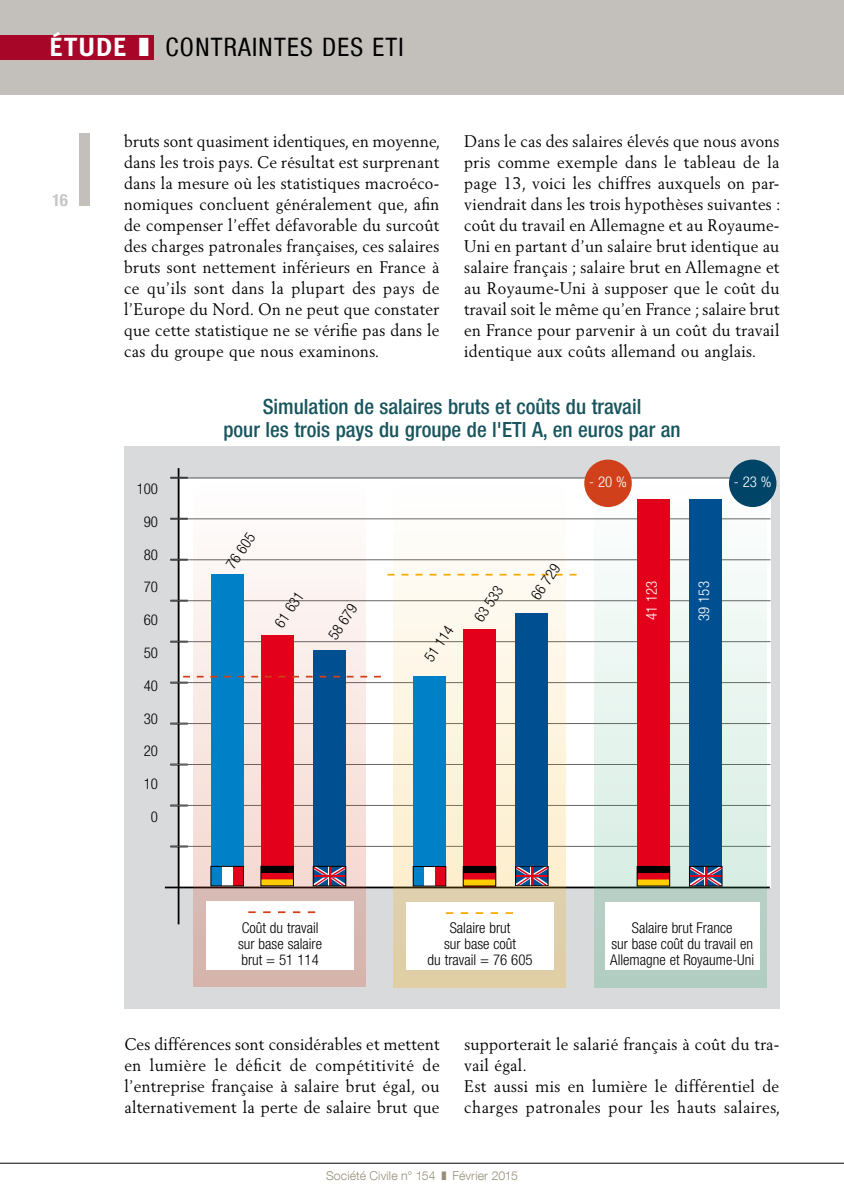
<style>
.page{position:relative;width:844px;height:1191px;background:#fff}
.page>*{position:absolute;margin:0;border:0;box-sizing:border-box;transform-origin:0 0}
.t1{font:condensed 25.38px "Helvetica Neue LT Com";letter-spacing:.05em;color:#000}
.t2{font:500 condensed 21px/22.8px "Helvetica Neue LT Com";color:#18555e;text-align:center}
.t3{font:700 condensed 16.97px "Helvetica Neue LT Com";color:#c6c7c8}
.t4{font:16.62px/21px "Berling LT Std";letter-spacing:.02em;color:#000;text-align:justify;scale:.95 1}
.t5{font:300 condensed 14.88px/15.8px "Helvetica Neue LT Com";color:#000;text-align:center}
.t6{font:300 condensed 14.88px "Helvetica Neue LT Com";color:#fff}
.t7{font:300 12.25px "Helvetica Neue LT Com";letter-spacing:.01em;color:#958e78}
.s1{font-family:"Meta";font-weight:700;font-stretch:normal;font-size:26.25px;color:#fff}
.s2{color:#fff}
</style>
<div class="page">
<div style="left:80px;top:133px;width:10px;height:73px;background:#c3c0bb"></div>
<hr style="left:0;top:1162px;width:843px;height:1px;background:#000">
<div style="left:0;top:0;width:843px;height:94px;background:#c3c0bb"></div>
<div style="left:0;top:35px;width:154px;height:24px;background:#a70628"></div>
<div style="left:124px;top:446px;width:655px;height:563px;background:#d9dadb"></div>
<div style="left:179px;top:479px;width:591px;height:408px;background:#fff"></div>
<hr style="left:178px;top:468px;width:1px;height:456px;background:#000">
<hr style="left:165px;top:886px;width:604px;height:2px;background:#000">
<svg style="left:170px;top:845px;width:18px;height:1px"></svg>
<svg style="left:170px;top:804px;width:18px;height:1px"></svg>
<svg style="left:170px;top:763px;width:18px;height:1px"></svg>
<svg style="left:170px;top:722px;width:18px;height:1px"></svg>
<hr style="left:170px;top:846px;width:600px;height:1px;background:#646567">
<hr style="left:170px;top:805px;width:600px;height:1px;background:#646567">
<hr style="left:170px;top:764px;width:600px;height:1px;background:#646567">
<hr style="left:170px;top:723px;width:600px;height:1px;background:#646567">
<hr style="left:170px;top:682px;width:600px;height:1px;background:#646567">
<hr style="left:170px;top:641px;width:600px;height:1px;background:#646567">
<hr style="left:170px;top:600px;width:600px;height:1px;background:#646567">
<hr style="left:170px;top:559px;width:600px;height:1px;background:#646567">
<hr style="left:170px;top:518px;width:600px;height:1px;background:#646567">
<hr style="left:170px;top:477px;width:600px;height:1px;background:#646567">
<svg style="left:193px;top:477px;width:173px;height:509px"></svg>
<svg style="left:393px;top:478px;width:172px;height:509px"></svg>
<svg style="left:594px;top:478px;width:172px;height:509px"></svg>
<div style="left:211px;top:575px;width:32px;height:311px;background:#0081c7"></div>
<div style="left:413px;top:676px;width:32px;height:210px;background:#0081c7"></div>
<div style="left:261px;top:635px;width:32px;height:251px;background:#e2001a"></div>
<div style="left:463px;top:629px;width:32px;height:257px;background:#e2001a"></div>
<div style="left:637px;top:499px;width:32px;height:386px;background:#e2001a"></div>
<div style="left:313px;top:650px;width:33px;height:236px;background:#005091"></div>
<div style="left:515px;top:613px;width:33px;height:273px;background:#005091"></div>
<div style="left:689px;top:499px;width:32px;height:386px;background:#005091"></div>
<svg style="left:170px;top:676px;width:211px;height:7px"></svg>
<svg style="left:387px;top:574px;width:189px;height:1px"></svg>
<div style="left:206px;top:901px;width:148px;height:68px;background:#fff"></div>
<div style="left:406px;top:902px;width:148px;height:67px;background:#fff"></div>
<div style="left:604px;top:902px;width:155px;height:67px;background:#fff"></div>
<div style="left:261px;top:866px;width:32px;height:7px;background:#000"></div>
<div style="left:261px;top:879px;width:32px;height:7px;background:#fecc00"></div>
<div style="left:261px;top:866px;width:32px;height:20px;border:1px solid #000"></div>
<div style="left:463px;top:866px;width:32px;height:7px;background:#000"></div>
<div style="left:463px;top:879px;width:32px;height:7px;background:#fecc00"></div>
<div style="left:463px;top:866px;width:32px;height:20px;border:1px solid #000"></div>
<div style="left:637px;top:866px;width:32px;height:7px;background:#000"></div>
<div style="left:637px;top:879px;width:32px;height:7px;background:#fecc00"></div>
<div style="left:637px;top:866px;width:32px;height:20px;border:1px solid #000"></div>
<div style="left:424px;top:866px;width:11px;height:20px;background:#fff"></div>
<div style="left:435px;top:866px;width:10px;height:20px;background:#e2001a"></div>
<div style="left:413px;top:866px;width:32px;height:20px;border:1px solid #000"></div>
<svg style="left:315px;top:868px;width:29px;height:16px"></svg>
<hr style="left:328px;top:866px;width:2px;height:20px;background:#e2001a">
<div style="left:313px;top:866px;width:33px;height:20px;border:1px solid #000"></div>
<svg style="left:517px;top:868px;width:29px;height:16px"></svg>
<hr style="left:530px;top:866px;width:2px;height:20px;background:#e2001a">
<div style="left:515px;top:866px;width:33px;height:20px;border:1px solid #000"></div>
<svg style="left:691px;top:868px;width:28px;height:16px"></svg>
<hr style="left:704px;top:866px;width:2px;height:20px;background:#e2001a">
<div style="left:689px;top:866px;width:32px;height:20px;border:1px solid #000"></div>
<div style="left:584px;top:459px;width:47px;height:48px;background:#d0411b;border-radius:50%"></div>
<div style="left:728px;top:459px;width:48px;height:48px;background:#004468;border-radius:50%"></div>
<svg style="left:248px;top:911px;width:67px;height:2px"></svg>
<svg style="left:445px;top:912px;width:68px;height:2px"></svg>
<div style="left:222px;top:866px;width:10px;height:20px;background:#fff"></div>
<div style="left:232px;top:866px;width:11px;height:20px;background:#e2001a"></div>
<div style="left:211px;top:866px;width:32px;height:20px;border:1px solid #000"></div>
<h1 class="t1" style="left:50px;top:32px;width:355px"><span class="s1">ÉTUDE</span> <span class="s2">❚</span> CONTRAINTES DES ETI</h1>
<p class="t3" style="left:52px;top:190px;width:17px">16</p>
<p class="t4" style="left:124px;top:130px;width:334px">bruts sont quasiment identiques, en moyenne, dans les trois pays. Ce résultat est surprenant dans la mesure où les statistiques macroéco&shy;nomiques concluent généralement que, afin de compenser l’effet défavorable du surcoût des charges patronales françaises, ces salaires bruts sont nettement inférieurs en France à ce qu’ils sont dans la plupart des pays de l’Europe du Nord. On ne peut que constater que cette statistique ne se vérifie pas dans le cas du groupe que nous examinons.</p>
<p class="t4" style="left:464px;top:130px;width:334px">Dans le cas des salaires élevés que nous avons pris comme exemple dans le tableau de la page 13, voici les chiffres auxquels on par&shy;viendrait dans les trois hypothèses suivantes : coût du travail en Allemagne et au Royaume-Uni en partant d’un salaire brut identique au salaire français ; salaire brut en Allemagne et au Royaume-Uni à supposer que le coût du travail soit le même qu’en France ; salaire brut en France pour parvenir à un coût du travail identique aux coûts allemand ou anglais.</p>
<p class="t5" style="left:137px;top:481px;width:23px">100</p>
<p class="t5" style="left:144px;top:513px;width:16px">90</p>
<p class="t5" style="left:144px;top:546px;width:16px">80</p>
<p class="t5" style="left:144px;top:579px;width:16px">70</p>
<p class="t5" style="left:144px;top:612px;width:16px">60</p>
<p class="t5" style="left:144px;top:645px;width:16px">50</p>
<p class="t5" style="left:144px;top:677px;width:16px">40</p>
<p class="t5" style="left:144px;top:710px;width:16px">30</p>
<p class="t5" style="left:144px;top:743px;width:16px">20</p>
<p class="t5" style="left:144px;top:776px;width:16px">10</p>
<p class="t5" style="left:151px;top:808px;width:9px">0</p>
<p class="t2" style="left:223px;top:395px;width:458px">Simulation de salaires bruts et coûts du travail<br>pour les trois pays du groupe de l'ETI A, en euros par an</p>
<p class="t6" style="left:589px;top:473px;width:39px">- 20 %</p>
<p class="t6" style="left:733px;top:473px;width:39px">- 23 %</p>
<p class="t5" style="left:223px;top:562px;width:41px;rotate:-56deg">76 605</p>
<p class="t5" style="left:271px;top:621px;width:41px;rotate:-56deg">61 631</p>
<p class="t5" style="left:325px;top:633px;width:41px;rotate:-56deg">58 679</p>
<p class="t5" style="left:421px;top:655px;width:41px;rotate:-56deg">51 114</p>
<p class="t5" style="left:471px;top:616px;width:41px;rotate:-56deg">63 533</p>
<p class="t5" style="left:528px;top:594px;width:41px;rotate:-56deg">66 729</p>
<p class="t6" style="left:642px;top:620px;width:41px;rotate:-90deg">41 123</p>
<p class="t6" style="left:695px;top:621px;width:41px;rotate:-90deg">39 153</p>
<p class="t5" style="left:238px;top:920px;width:85px;text-align:left">Coût du travail sur base salaire brut = 51 114</p>
<p class="t5" style="left:427px;top:920px;width:106px">Salaire brut<br>sur base coût<br>du travail = 76 605</p>
<p class="t5" style="left:610px;top:920px;width:145px">Salaire brut France<br>sur base coût du travail en<br>Allemagne et Royaume-Uni</p>
<p class="t4" style="left:124px;top:1033px;width:333px">Ces différences sont considérables et mettent en lumière le déficit de compétitivité de l’entreprise française à salaire brut égal, ou alternativement la perte de salaire brut que</p>
<p class="t4" style="left:464px;top:1033px;width:334px;text-align:left">supporterait le salarié français à coût du tra&shy;vail égal.<br>Est aussi mis en lumière le différentiel de charges patronales pour les hauts salaires,</p>
<p class="t7" style="left:326px;top:1167px;width:193px">Société Civile n° 154 ❚ Février 2015</p>
</div>
